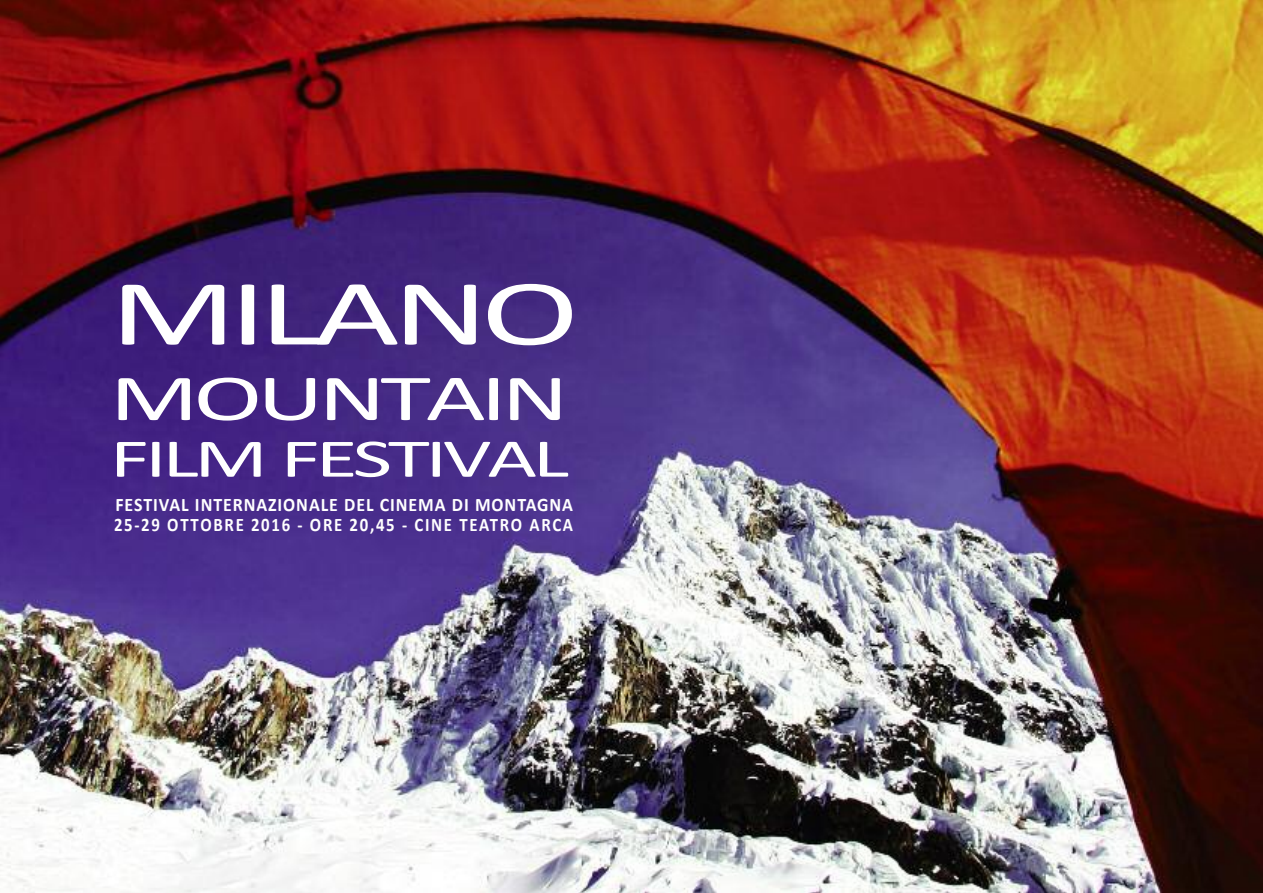
<style>
.page{position:relative;width:1263px;height:893px;background:#fff}
.page>*{position:absolute;margin:0;border:0;box-sizing:border-box;transform-origin:0 0}
.t1{font:94.35px "Calibri";letter-spacing:-.05em;color:#fff;scale:1.57 1}
.t2{font:66.15px "Calibri";letter-spacing:-.05em;color:#fff;scale:1.57 1}
.t3{font:54.75px "Calibri";letter-spacing:-.05em;color:#fff;scale:1.57 1}
.t4{font:700 19.2px "Calibri";letter-spacing:.05em;color:#fff;scale:.93 1}
.t5{font:700 19.2px "Calibri";letter-spacing:.1em;color:#fff;scale:.88 1}
</style>
<div class="page">
<img style="left:0;top:0;width:1263px;height:893px">
<h1 class="t1" style="left:110px;top:274px;width:300px">MILANO</h1>
<h2 class="t2" style="left:110px;top:370px;width:294px">MOUNTAIN</h2>
<h3 class="t3" style="left:110px;top:436px;width:294px">FILM FESTIVAL</h3>
<p class="t4" style="left:115px;top:496px;width:493px">FESTIVAL INTERNAZIONALE DEL CINEMA DI MONTAGNA</p>
<p class="t5" style="left:114px;top:517px;width:523px">25-29 OTTOBRE 2016 - ORE 20,45 - CINE TEATRO ARCA</p>
</div>
